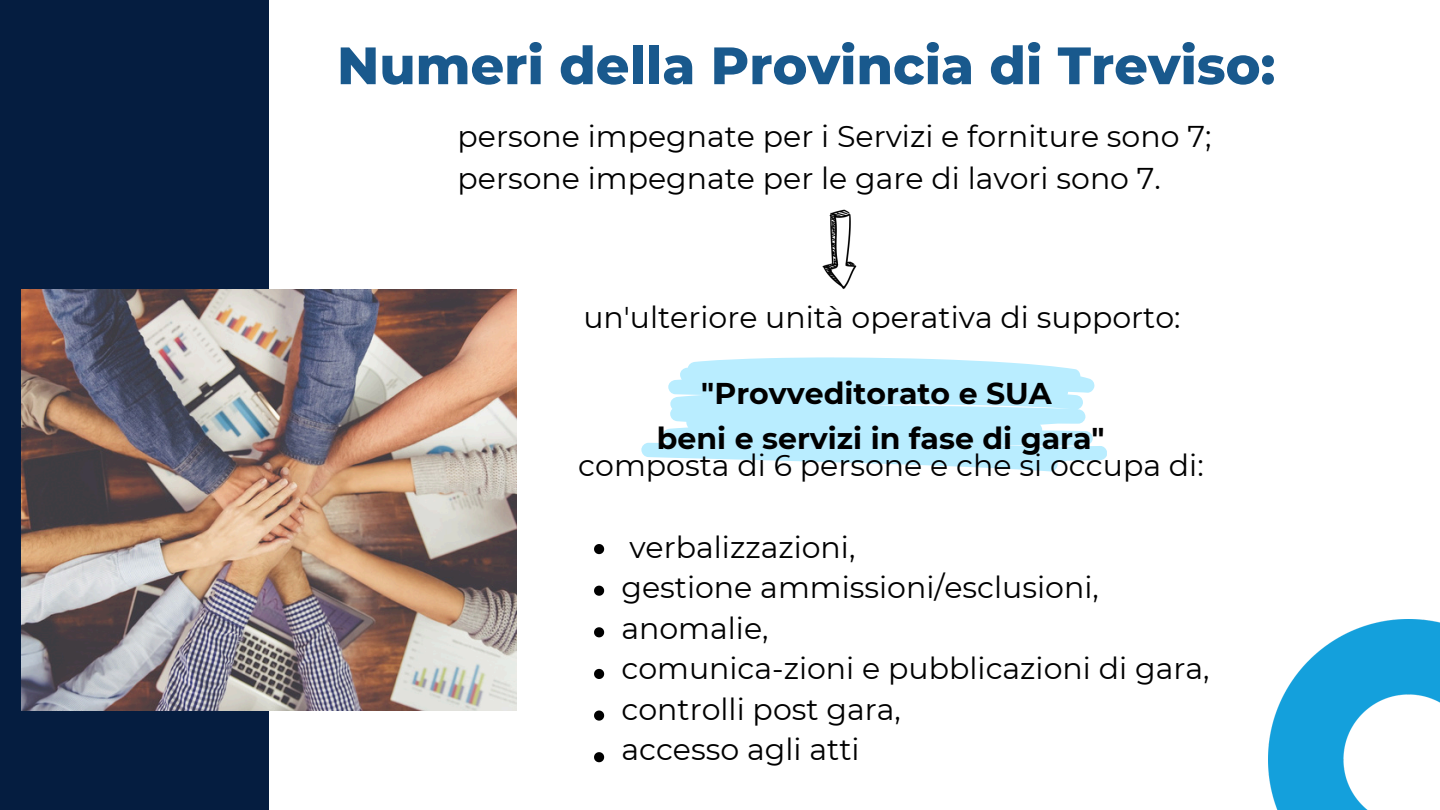
<style>
.page{position:relative;width:1440px;height:810px;background:#fff}
.page>*{position:absolute;margin:0;border:0;box-sizing:border-box;transform-origin:0 0}
.t1{font:800 52.5px "Montserrat";color:#19598d}
.t2{font:30px/40.5px "Montserrat";color:#000}
.t3{font:700 30px "Montserrat";color:#000}
</style>
<div class="page">
<div style="left:0;top:0;width:269px;height:810px;background:#051d40"></div>
<img style="left:1268px;top:619px;width:172px;height:191px">
<img style="left:21px;top:290px;width:495px;height:420px">
<svg style="left:594px;top:544px;width:10px;height:10px"></svg>
<svg style="left:594px;top:586px;width:10px;height:10px"></svg>
<svg style="left:594px;top:627px;width:10px;height:10px"></svg>
<svg style="left:594px;top:669px;width:10px;height:10px"></svg>
<svg style="left:594px;top:711px;width:10px;height:10px"></svg>
<svg style="left:594px;top:752px;width:10px;height:10px"></svg>
<svg style="left:641px;top:357px;width:466px;height:114px;fill:#b9edff"></svg>
<img style="left:822px;top:209px;width:35px;height:80px">
<p class="t1" style="left:337px;top:33px;width:940px">Numeri della Provincia di Treviso:</p>
<p class="t2" style="left:458px;top:116px;width:755px;line-height:41.7px">persone impegnate per i Servizi e forniture sono 7; persone impegnate per le gare di lavori sono 7.</p>
<p class="t2" style="left:583px;top:297px;width:599px">un'ulteriore unità operativa di supporto:</p>
<h1 class="t3" style="left:701px;top:375px;width:352px">"Provveditorato e SUA</h1>
<p class="t3" style="left:657px;top:420px;width:449px">beni e servizi in fase di gara"</p>
<p class="t2" style="left:578px;top:445px;width:627px">composta di 6 persone e che si occupa di:</p>
<p class="t2" style="left:621px;top:527px;width:590px">verbalizzazioni,<br>gestione ammissioni/esclusioni, anomalie,<br>comunica-zioni e pubblicazioni di gara, controlli post gara,<br>accesso agli atti</p>
</div>
